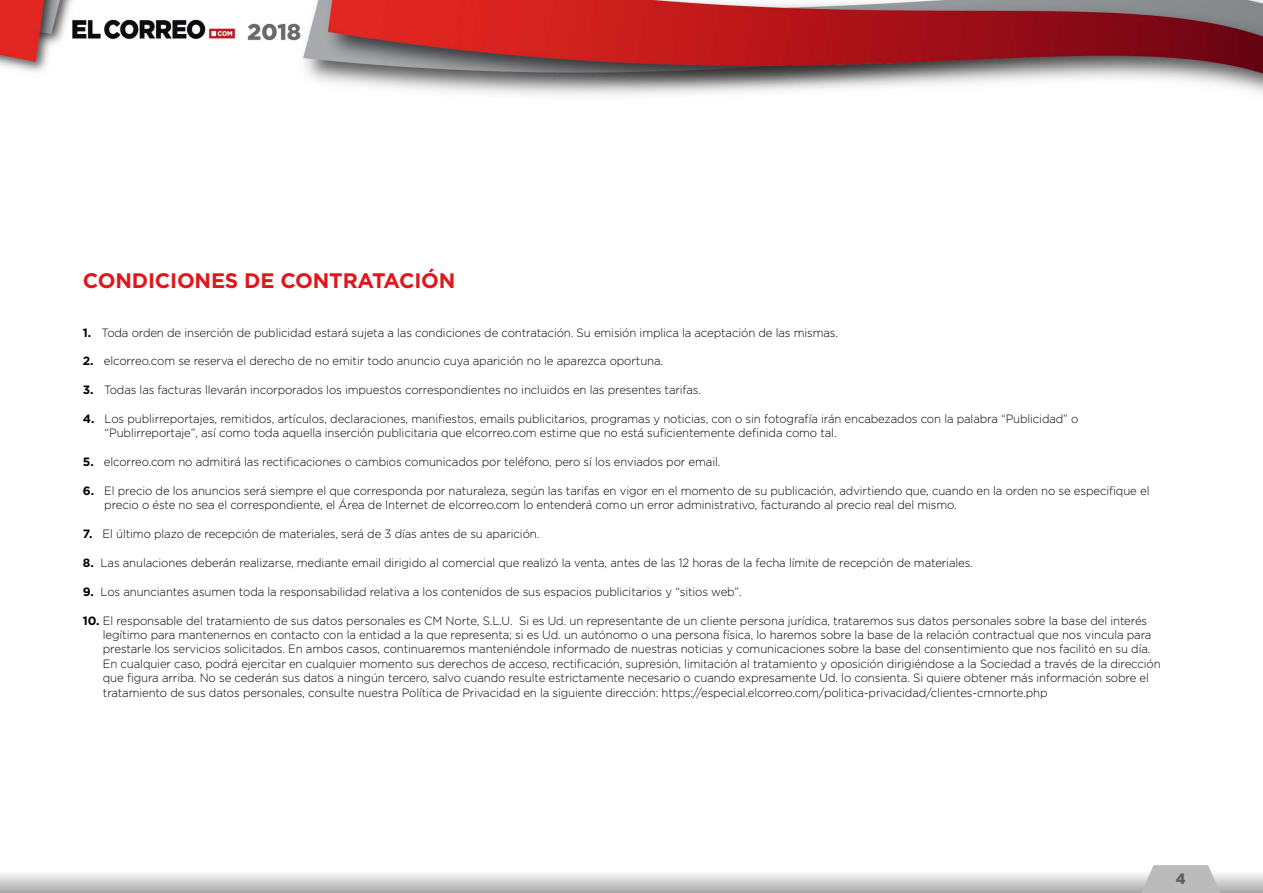
<style>
.page{position:relative;width:1263px;height:893px;background:#fff}
.page>*{position:absolute;margin:0;border:0;box-sizing:border-box;transform-origin:0 0}
.t1{font:700 21px "Gotham";letter-spacing:-.01em;color:#df171c}
.t2{font:900 15px "Gotham";color:#616061;scale:.95 1}
.t3{font:300 12px/14.4px "Gotham";letter-spacing:-.01em;color:#000;scale:.95 1}
.s1{font-weight:700}
</style>
<div class="page">
<img style="left:0;top:0;width:1263px;height:95px">
<div style="left:213px;top:8px;width:15px;height:18px;background:#fff"></div>
<div style="left:0;top:871px;width:1263px;height:22px;background:linear-gradient(to bottom,#fdfdfd,#acacae)"></div>
<svg style="left:1141px;top:865px;width:79px;height:28px;background:#c2c2c3"></svg>
<h1 class="t1" style="left:83px;top:269px;width:374px">CONDICIONES DE CONTRATACIÓN</h1>
<p class="t3" style="left:83px;top:325px;width:796px"><span class="s1">1.</span> Toda orden de inserción de publicidad estará sujeta a las condiciones de contratación. Su emisión implica la aceptación de las mismas.</p>
<p class="t3" style="left:83px;top:354px;width:612px"><span class="s1">2.</span> elcorreo.com se reserva el derecho de no emitir todo anuncio cuya aparición no le aparezca oportuna.</p>
<p class="t3" style="left:83px;top:382px;width:652px"><span class="s1">3.</span> Todas las facturas llevarán incorporados los impuestos correspondientes no incluidos en las presentes tarifas.</p>
<p class="t3" style="left:105px;top:411px;width:1026px;text-indent:-22px"><span class="s1">4.</span> Los publirreportajes, remitidos, artículos, declaraciones, manifiestos, emails publicitarios, programas y noticias, con o sin fotografía irán encabezados con la palabra “Publicidad” o “Publirreportaje”, así como toda aquella inserción publicitaria que elcorreo.com estime que no está suficientemente definida como tal.</p>
<p class="t3" style="left:83px;top:454px;width:672px"><span class="s1">5.</span> elcorreo.com no admitirá las rectificaciones o cambios comunicados por teléfono, pero sí los enviados por email.</p>
<p class="t3" style="left:104px;top:483px;width:1102px;text-indent:-21px"><span class="s1">6.</span> El precio de los anuncios será siempre el que corresponda por naturaleza, según las tarifas en vigor en el momento de su publicación, advirtiendo que, cuando en la orden no se especifique el precio o éste no sea el correspondiente, el Área de Internet de elcorreo.com lo entenderá como un error administrativo, facturando al precio real del mismo.</p>
<p class="t3" style="left:83px;top:526px;width:482px"><span class="s1">7.</span> El último plazo de recepción de materiales, será de 3 días antes de su aparición.</p>
<p class="t3" style="left:83px;top:555px;width:938px"><span class="s1">8.</span> Las anulaciones deberán realizarse, mediante email dirigido al comercial que realizó la venta, antes de las 12 horas de la fecha límite de recepción de materiales.</p>
<p class="t3" style="left:83px;top:584px;width:695px"><span class="s1">9.</span> Los anunciantes asumen toda la responsabilidad relativa a los contenidos de sus espacios publicitarios y “sitios web”.</p>
<p class="t3" style="left:103px;top:613px;width:1115px;text-indent:-20px"><span class="s1">10.</span> El responsable del tratamiento de sus datos personales es CM Norte, S.L.U. Si es Ud. un representante de un cliente persona jurídica, trataremos sus datos personales sobre la base del interés legítimo para mantenernos en contacto con la entidad a la que representa; si es Ud. un autónomo o una persona física, lo haremos sobre la base de la relación contractual que nos vincula para prestarle los servicios solicitados. En ambos casos, continuaremos manteniéndole informado de nuestras noticias y comunicaciones sobre la base del consentimiento que nos facilitó en su día.<br>En cualquier caso, podrá ejercitar en cualquier momento sus derechos de acceso, rectificación, supresión, limitación al tratamiento y oposición dirigiéndose a la Sociedad a través de la dirección que figura arriba. No se cederán sus datos a ningún tercero, salvo cuando resulte estrictamente necesario o cuando expresamente Ud. lo consienta. Si quiere obtener más información sobre el tratamiento de sus datos personales, consulte nuestra Política de Privacidad en la siguiente dirección: https://especial.elcorreo.com/politica-privacidad/clientes-cmnorte.php</p>
<p class="t2" style="left:1176px;top:868px;width:12px">4</p>
</div>
